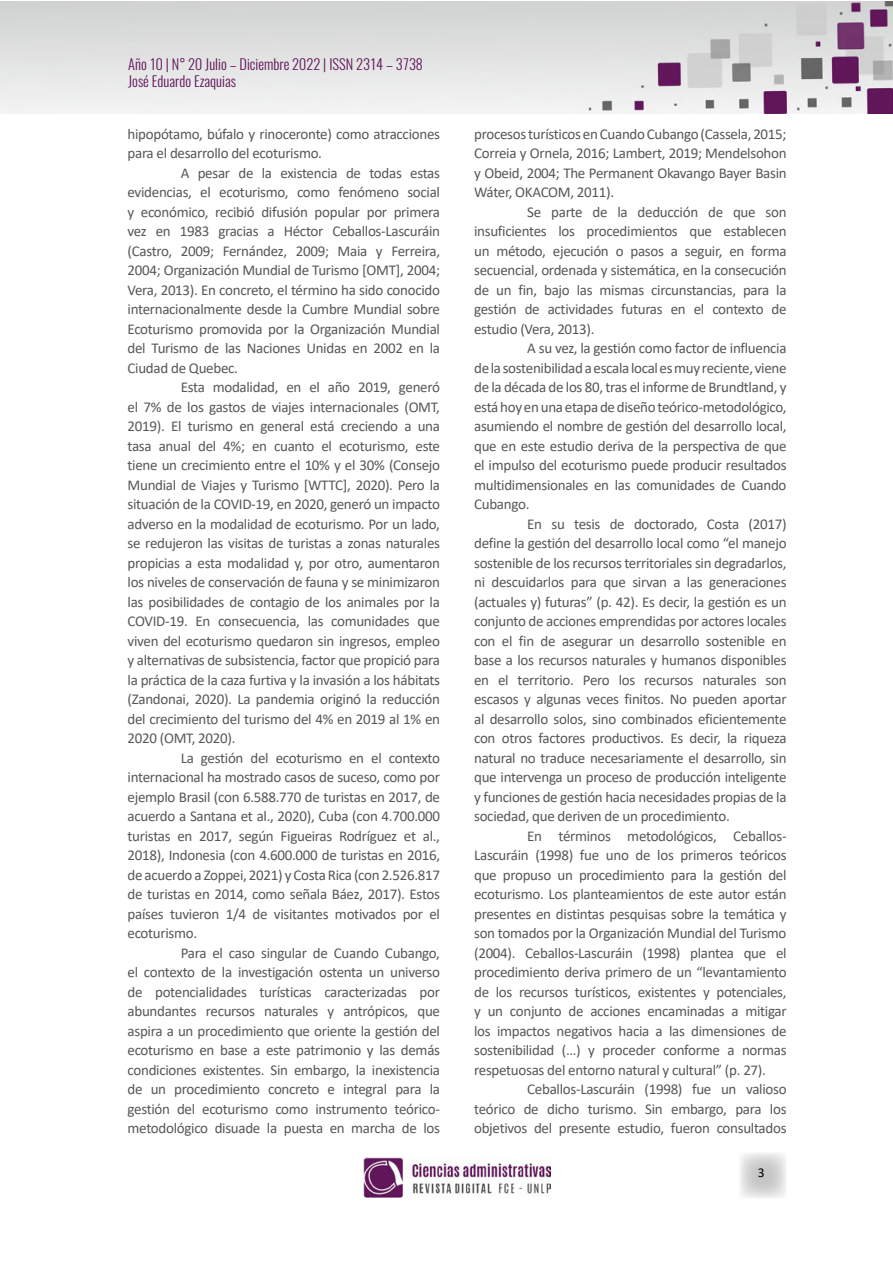
<style>
.page{position:relative;width:893px;height:1263px;background:#fff}
.page>*{position:absolute;margin:0;border:0;box-sizing:border-box;transform-origin:0 0}
.t1{font:15px/19.5px "Calibri";letter-spacing:-.02em;color:#575756;text-align:justify}
.t2{font:300 14.4px/17.2px "Oswald";color:#61135a}
.t3{font:13.5px "Calibri";color:#000}
</style>
<div class="page">
<svg style="left:740px;top:1153px;width:46px;height:45px"></svg>
<img style="left:0;top:1px;width:893px;height:112px">
<img style="left:363px;top:1157px;width:188px;height:41px">
<p class="t2" style="left:128px;top:53px;width:296px">Año 10 | N° 20 Julio – Diciembre 2022 | ISSN 2314 – 3738<br>José Eduardo Ezaquias</p>
<p class="t1" style="left:128px;top:124px;width:314px">hipopótamo, búfalo y rinoceronte) como atracciones para el desarrollo del ecoturismo.</p>
<p class="t1" style="left:128px;top:163px;width:314px;text-indent:53px">A pesar de la existencia de todas estas evidencias, el ecoturismo, como fenómeno social y económico, recibió difusión popular por primera vez en 1983 gracias a Héctor Ceballos-Lascuráin (Castro, 2009; Fernández, 2009; Maia y Ferreira, 2004; Organización Mundial de Turismo [OMT], 2004; Vera, 2013). En concreto, el término ha sido conocido internacionalmente desde la Cumbre Mundial sobre Ecoturismo promovida por la Organización Mundial del Turismo de las Naciones Unidas en 2002 en la Ciudad de Quebec.</p>
<p class="t1" style="left:128px;top:377px;width:314px;text-indent:53px">Esta modalidad, en el año 2019, generó el 7% de los gastos de viajes internacionales (OMT, 2019). El turismo en general está creciendo a una tasa anual del 4%; en cuanto el ecoturismo, este tiene un crecimiento entre el 10% y el 30% (Consejo Mundial de Viajes y Turismo [WTTC], 2020). Pero la situación de la COVID-19, en 2020, generó un impacto adverso en la modalidad de ecoturismo. Por un lado, se redujeron las visitas de turistas a zonas naturales propicias a esta modalidad y, por otro, aumentaron los niveles de conservación de fauna y se minimizaron las posibilidades de contagio de los animales por la COVID-19. En consecuencia, las comunidades que viven del ecoturismo quedaron sin ingresos, empleo y alternativas de subsistencia, factor que propició para la práctica de la caza furtiva y la invasión a los hábitats (Zandonai, 2020). La pandemia originó la reducción del crecimiento del turismo del 4% en 2019 al 1% en 2020 (OMT, 2020).</p>
<p class="t1" style="left:128px;top:748px;width:314px;text-indent:53px">La gestión del ecoturismo en el contexto internacional ha mostrado casos de suceso, como por ejemplo Brasil (con 6.588.770 de turistas en 2017, de acuerdo a Santana et al., 2020), Cuba (con 4.700.000 turistas en 2017, según Figueiras Rodríguez et al., 2018), Indonesia (con 4.600.000 de turistas en 2016, de acuerdo a Zoppei, 2021) y Costa Rica (con 2.526.817 de turistas en 2014, como señala Báez, 2017). Estos países tuvieron 1/4 de visitantes motivados por el ecoturismo.</p>
<p class="t1" style="left:128px;top:943px;width:314px;text-indent:53px">Para el caso singular de Cuando Cubango, el contexto de la investigación ostenta un universo de potencialidades turísticas caracterizadas por abundantes recursos naturales y antrópicos, que aspira a un procedimiento que oriente la gestión del ecoturismo en base a este patrimonio y las demás condiciones existentes. Sin embargo, la inexistencia de un procedimiento concreto e integral para la gestión del ecoturismo como instrumento teórico&shy;metodológico disuade la puesta en marcha de los</p>
<p class="t1" style="left:474px;top:124px;width:314px">procesos turísticos en Cuando Cubango (Cassela, 2015; Correia y Ornela, 2016; Lambert, 2019; Mendelsohon y Obeid, 2004; The Permanent Okavango Bayer Basin Wáter, OKACOM, 2011).</p>
<p class="t1" style="left:474px;top:202px;width:314px;text-indent:53px">Se parte de la deducción de que son insuficientes los procedimientos que establecen un método, ejecución o pasos a seguir, en forma secuencial, ordenada y sistemática, en la consecución de un fin, bajo las mismas circunstancias, para la gestión de actividades futuras en el contexto de estudio (Vera, 2013).</p>
<p class="t1" style="left:474px;top:338px;width:314px;text-indent:53px">A su vez, la gestión como factor de influencia de la sostenibilidad a escala local es muy reciente, viene de la década de los 80, tras el informe de Brundtland, y está hoy en una etapa de diseño teórico-metodológico, asumiendo el nombre de gestión del desarrollo local, que en este estudio deriva de la perspectiva de que el impulso del ecoturismo puede producir resultados multidimensionales en las comunidades de Cuando Cubango.</p>
<p class="t1" style="left:474px;top:514px;width:314px;text-indent:53px">En su tesis de doctorado, Costa (2017) define la gestión del desarrollo local como “el manejo sostenible de los recursos territoriales sin degradarlos, ni descuidarlos para que sirvan a las generaciones (actuales y) futuras” (p. 42). Es decir, la gestión es un conjunto de acciones emprendidas por actores locales con el fin de asegurar un desarrollo sostenible en base a los recursos naturales y humanos disponibles en el territorio. Pero los recursos naturales son escasos y algunas veces finitos. No pueden aportar al desarrollo solos, sino combinados eficientemente con otros factores productivos. Es decir, la riqueza natural no traduce necesariamente el desarrollo, sin que intervenga un proceso de producción inteligente y funciones de gestión hacia necesidades propias de la sociedad, que deriven de un procedimiento.</p>
<p class="t1" style="left:474px;top:826px;width:314px;text-indent:53px">En términos metodológicos, Ceballos-Lascuráin (1998) fue uno de los primeros teóricos que propuso un procedimiento para la gestión del ecoturismo. Los planteamientos de este autor están presentes en distintas pesquisas sobre la temática y son tomados por la Organización Mundial del Turismo (2004). Ceballos-Lascuráin (1998) plantea que el procedimiento deriva primero de un “levantamiento de los recursos turísticos, existentes y potenciales, y un conjunto de acciones encaminadas a mitigar los impactos negativos hacia a las dimensiones de sostenibilidad (…) y proceder conforme a normas respetuosas del entorno natural y cultural” (p. 27).</p>
<p class="t1" style="left:474px;top:1079px;width:314px;text-indent:53px">Ceballos-Lascuráin (1998) fue un valioso teórico de dicho turismo. Sin embargo, para los objetivos del presente estudio, fueron consultados</p>
<p class="t3" style="left:758px;top:1163px;width:8px">3</p>
</div>
